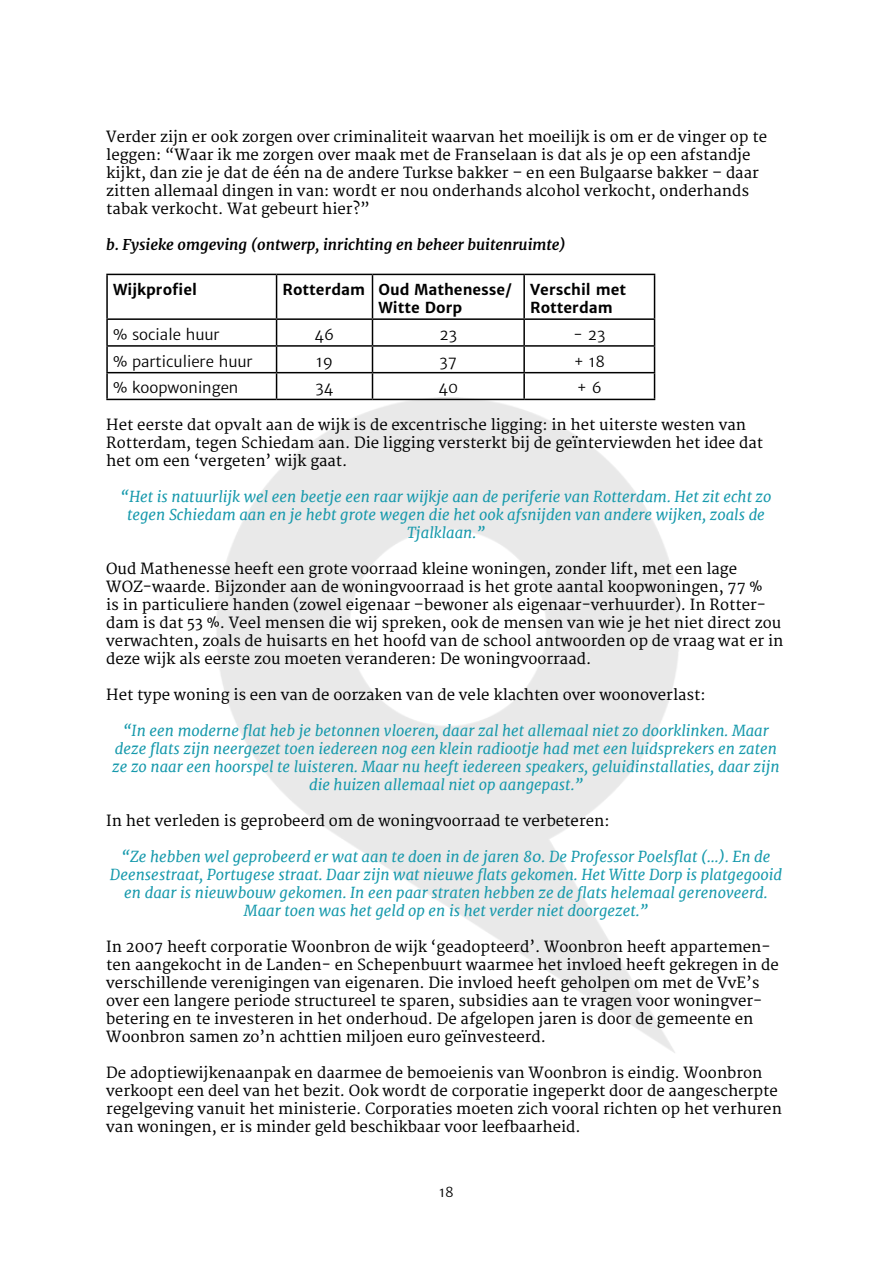
<style>
.page{position:relative;width:893px;height:1263px;background:#fff}
.page>*{position:absolute;margin:0;border:0;box-sizing:border-box;transform-origin:0 0}
.t1{font:15px/18px "Merriweather";color:#000}
.t2{font:italic 15px/18px "Merriweather";color:#1699ac;text-align:center}
.t3{font:700 15px/18px "Merriweather Sans";color:#000}
.t4{font:15px "Merriweather Sans";color:#000}
.t5{font:italic 700 15px "Merriweather";color:#000}
.t6{font:13.5px "Merriweather Sans";color:#000}
</style>
<div class="page">
<hr style="left:106px;top:274px;width:171px;height:1px;background:#000">
<hr style="left:106px;top:275px;width:2px;height:43px;background:#000">
<hr style="left:277px;top:274px;width:95px;height:1px;background:#000">
<hr style="left:276px;top:275px;width:1px;height:43px;background:#000">
<hr style="left:372px;top:274px;width:152px;height:1px;background:#000">
<hr style="left:372px;top:275px;width:1px;height:43px;background:#000">
<hr style="left:524px;top:274px;width:131px;height:1px;background:#000">
<hr style="left:523px;top:275px;width:2px;height:43px;background:#000">
<hr style="left:654px;top:275px;width:1px;height:43px;background:#000">
<hr style="left:106px;top:318px;width:171px;height:2px;background:#000">
<hr style="left:106px;top:320px;width:2px;height:25px;background:#000">
<hr style="left:277px;top:318px;width:95px;height:2px;background:#000">
<hr style="left:372px;top:318px;width:152px;height:2px;background:#000">
<hr style="left:524px;top:318px;width:131px;height:2px;background:#000">
<hr style="left:523px;top:320px;width:2px;height:25px;background:#000">
<hr style="left:106px;top:345px;width:171px;height:2px;background:#000">
<hr style="left:106px;top:347px;width:2px;height:25px;background:#000">
<hr style="left:277px;top:345px;width:95px;height:2px;background:#000">
<hr style="left:372px;top:345px;width:152px;height:2px;background:#000">
<hr style="left:524px;top:345px;width:131px;height:2px;background:#000">
<hr style="left:523px;top:347px;width:2px;height:25px;background:#000">
<hr style="left:106px;top:372px;width:171px;height:1px;background:#000">
<hr style="left:106px;top:373px;width:2px;height:26px;background:#000">
<hr style="left:277px;top:372px;width:95px;height:1px;background:#000">
<svg style="left:276px;top:320px;width:1px;height:79px"></svg>
<hr style="left:372px;top:372px;width:152px;height:1px;background:#000">
<svg style="left:372px;top:320px;width:1px;height:79px"></svg>
<hr style="left:524px;top:372px;width:131px;height:1px;background:#000">
<hr style="left:523px;top:373px;width:2px;height:26px;background:#000">
<svg style="left:654px;top:320px;width:1px;height:79px"></svg>
<hr style="left:106px;top:399px;width:171px;height:1px;background:#000">
<hr style="left:277px;top:399px;width:95px;height:1px;background:#000">
<hr style="left:372px;top:399px;width:152px;height:1px;background:#000">
<hr style="left:524px;top:399px;width:131px;height:1px;background:#000">
<p class="t1" style="left:106px;top:128px;width:662px">Verder zijn er ook zorgen over criminaliteit waarvan het moeilijk is om er de vinger op te leggen: “Waar ik me zorgen over maak met de Franselaan is dat als je op een afstandje kijkt, dan zie je dat de één na de andere Turkse bakker – en een Bulgaarse bakker – daar zitten allemaal dingen in van: wordt er nou onderhands alcohol verkocht, onderhands tabak verkocht. Wat gebeurt hier?”</p>
<p class="t5" style="left:106px;top:235px;width:461px">b. Fysieke omgeving (ontwerp, inrichting en beheer buitenruimte)</p>
<p class="t3" style="left:113px;top:281px;width:85px">Wijkprofiel</p>
<p class="t3" style="left:378px;top:281px;width:135px;text-indent:-96px">Rotterdam Oud Mathenesse/<br>Witte Dorp</p>
<p class="t3" style="left:530px;top:281px;width:97px">Verschil met<br>Rotterdam</p>
<p class="t4" style="left:113px;top:325px;width:108px">% sociale huur</p>
<p class="t4" style="left:315px;top:325px;width:21px">46</p>
<p class="t4" style="left:439px;top:325px;width:19px">23</p>
<p class="t4" style="left:573px;top:325px;width:34px">- 23</p>
<p class="t4" style="left:113px;top:352px;width:141px">% particuliere huur</p>
<p class="t4" style="left:316px;top:352px;width:18px">19</p>
<p class="t4" style="left:440px;top:352px;width:19px">37</p>
<p class="t4" style="left:574px;top:352px;width:33px">+ 18</p>
<p class="t4" style="left:113px;top:379px;width:127px">% koopwoningen</p>
<p class="t4" style="left:316px;top:379px;width:19px">34</p>
<p class="t4" style="left:438px;top:379px;width:21px">40</p>
<p class="t4" style="left:577px;top:379px;width:27px">+ 6</p>
<p class="t1" style="left:106px;top:416px;width:658px">Het eerste dat opvalt aan de wijk is de excentrische ligging: in het uiterste westen van<br>Rotterdam, tegen Schiedam aan. Die ligging versterkt bij de geïnterviewden het idee dat het om een ‘vergeten’ wijk gaat.</p>
<p class="t2" style="left:121px;top:488px;width:652px">“Het is natuurlijk wel een beetje een raar wijkje aan de periferie van Rotterdam. Het zit echt zo tegen Schiedam aan en je hebt grote wegen die het ook afsnijden van andere wijken, zoals de<br>Tjalklaan.”</p>
<p class="t1" style="left:106px;top:560px;width:679px">Oud Mathenesse heeft een grote voorraad kleine woningen, zonder lift, met een lage WOZ-waarde. Bijzonder aan de woningvoorraad is het grote aantal koopwoningen, 77 %<br>is in particuliere handen (zowel eigenaar –bewoner als eigenaar-verhuurder). In Rotter&shy;dam is dat 53 %. Veel mensen die wij spreken, ook de mensen van wie je het niet direct zou verwachten, zoals de huisarts en het hoofd van de school antwoorden op de vraag wat er in deze wijk als eerste zou moeten veranderen: De woningvoorraad.</p>
<p class="t1" style="left:106px;top:686px;width:601px">Het type woning is een van de oorzaken van de vele klachten over woonoverlast:</p>
<p class="t2" style="left:112px;top:722px;width:669px">“In een moderne flat heb je betonnen vloeren, daar zal het allemaal niet zo doorklinken. Maar deze flats zijn neergezet toen iedereen nog een klein radiootje had met een luidsprekers en zaten ze zo naar een hoorspel te luisteren. Maar nu heeft iedereen speakers, geluidinstallaties, daar zijn die huizen allemaal niet op aangepast.”</p>
<p class="t1" style="left:106px;top:812px;width:505px">In het verleden is geprobeerd om de woningvoorraad te verbeteren:</p>
<p class="t2" style="left:110px;top:848px;width:674px">“Ze hebben wel geprobeerd er wat aan te doen in de jaren 80. De Professor Poelsflat (…). En de Deensestraat, Portugese straat. Daar zijn wat nieuwe flats gekomen. Het Witte Dorp is platgegooid en daar is nieuwbouw gekomen. In een paar straten hebben ze de flats helemaal gerenoveerd.<br>Maar toen was het geld op en is het verder niet doorgezet.”</p>
<p class="t1" style="left:106px;top:938px;width:674px">In 2007 heeft corporatie Woonbron de wijk ‘geadopteerd’. Woonbron heeft appartemen&shy;ten aangekocht in de Landen- en Schepenbuurt waarmee het invloed heeft gekregen in de verschillende verenigingen van eigenaren. Die invloed heeft geholpen om met de VvE’s over een langere periode structureel te sparen, subsidies aan te vragen voor woningver&shy;betering en te investeren in het onderhoud. De afgelopen jaren is door de gemeente en Woonbron samen zo’n achttien miljoen euro geïnvesteerd.</p>
<p class="t1" style="left:106px;top:1064px;width:677px">De adoptiewijkenaanpak en daarmee de bemoeienis van Woonbron is eindig. Woonbron verkoopt een deel van het bezit. Ook wordt de corporatie ingeperkt door de aangescherpte regelgeving vanuit het ministerie. Corporaties moeten zich vooral richten op het verhuren van woningen, er is minder geld beschikbaar voor leefbaarheid.</p>
<p class="t6" style="left:439px;top:1184px;width:16px">18</p>
</div>
